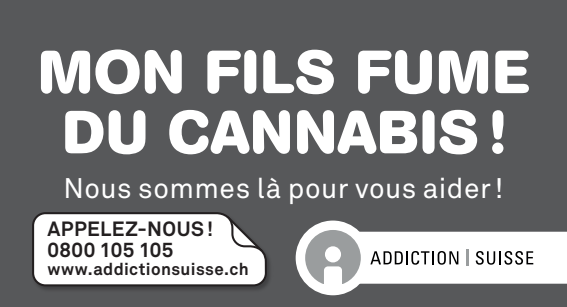
<style>
.page{position:relative;width:567px;height:307px;background:#fff}
.page>*{position:absolute;margin:0;border:0;box-sizing:border-box;transform-origin:0 0}
.t1{font:700 60px/60px "AG Book Rounded";letter-spacing:.02em;color:#fff;text-align:center}
.t2{font:28px "Akkurat";letter-spacing:.015em;color:#fff}
.t3{font:700 20.4px/20.4px "Akkurat";letter-spacing:.025em;color:#231f20}
.t4{font:700 16.8px "Akkurat";letter-spacing:.02em;color:#231f20}
</style>
<div class="page">
<div style="left:0;top:0;width:567px;height:306px;background:#57585a"></div>
<svg style="left:32px;top:212px;width:236px;height:75px"></svg>
<div style="left:361px;top:231px;width:206px;height:52px;background:#fff"></div>
<div style="left:296px;top:220px;width:74px;height:74px;background:#fff;border-radius:50%"></div>
<svg style="left:305px;top:229px;width:56px;height:54px"></svg>
<svg style="left:467px;top:249px;width:2px;height:17px"></svg>
<svg style="left:476px;top:250px;width:57px;height:14px"></svg>
<svg style="left:370px;top:250px;width:64px;height:14px"></svg>
<svg style="left:438px;top:250px;width:8px;height:14px"></svg>
<svg style="left:449px;top:251px;width:9px;height:13px"></svg>
<h1 class="t1" style="left:38px;top:44px;width:492px">MON FILS FUME<br>DU CANNABIS!</h1>
<p class="t2" style="left:63px;top:171px;width:442px">Nous sommes là pour vous aider!</p>
<p class="t3" style="left:47px;top:219px;width:167px">APPELEZ-NOUS!<br>0800 105 105</p>
<p class="t4" style="left:47px;top:258px;width:203px">www.addictionsuisse.ch</p>
</div>
